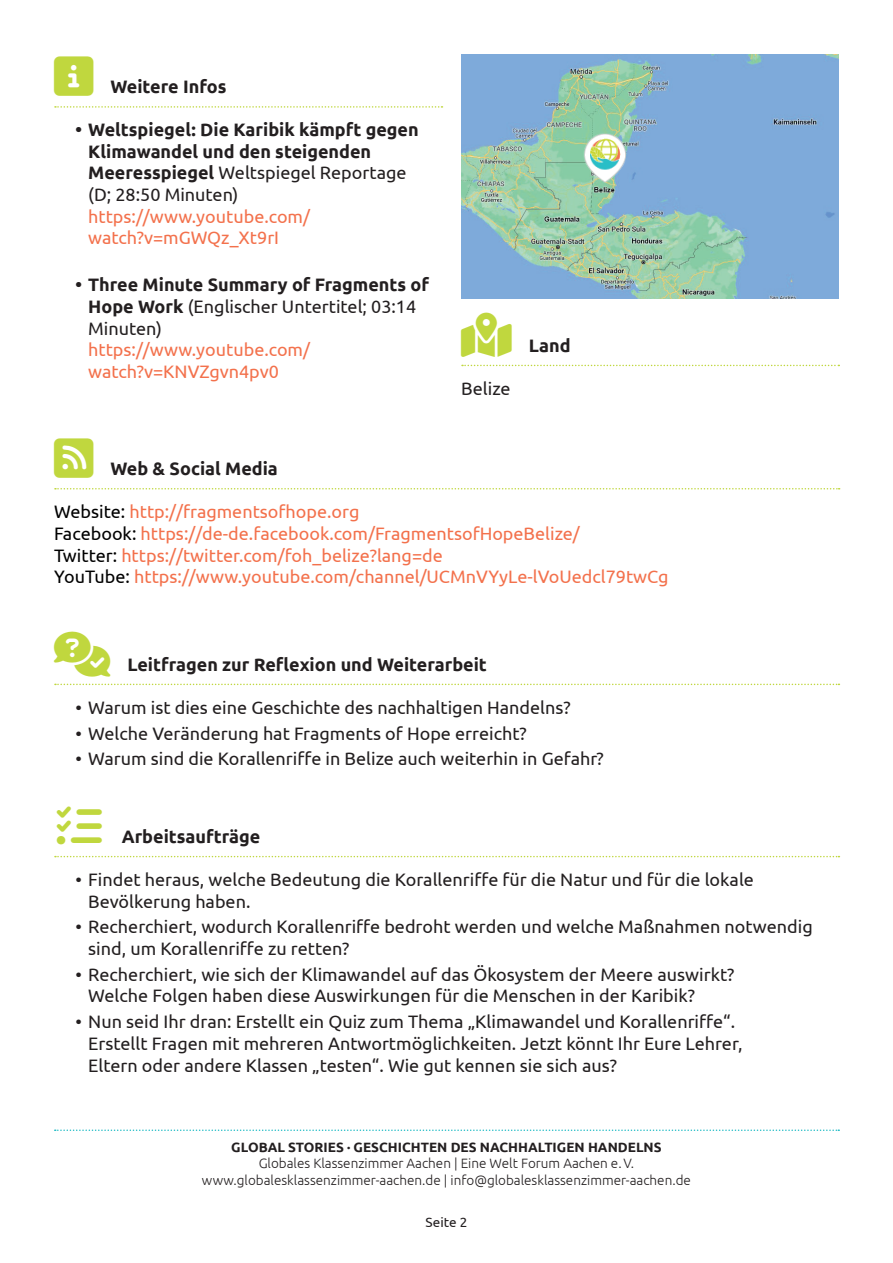
<style>
.page{position:relative;width:893px;height:1263px;background:#fff}
.page>*{position:absolute;margin:0;border:0;box-sizing:border-box;transform-origin:0 0}
.t1{font:18px/21.6px "Ubuntu";color:#231f20}
.t2{font:18px/21.6px "Ubuntu";color:#f3714c}
.t3{font:700 18px/21.6px "Ubuntu";color:#231f20}
.t4{font:300 13.5px/16.2px "Ubuntu";color:#231f20;text-align:center}
.t5{font:700 13.5px "Ubuntu";color:#231f20}
.t6{font:13.5px "Ubuntu";color:#231f20}
.s1{font-weight:400}
.s2{color:#000}
.s3{color:#c0d73e}
</style>
<div class="page">
<svg style="left:55px;top:1129px;width:784px;height:2px"></svg>
<svg style="left:55px;top:106px;width:387px;height:2px"></svg>
<img style="left:461px;top:54px;width:378px;height:245px">
<svg style="left:462px;top:365px;width:377px;height:1px"></svg>
<svg style="left:55px;top:684px;width:784px;height:1px"></svg>
<svg style="left:55px;top:856px;width:784px;height:1px"></svg>
<img style="left:584px;top:134px;width:42px;height:48px">
<svg style="left:55px;top:488px;width:785px;height:1px"></svg>
<p class="t3" style="left:110px;top:76px;width:117px">Weitere Infos</p>
<p class="t3" style="left:88px;top:119px;width:332px;text-indent:-13px">• Weltspiegel: Die Karibik kämpft gegen<br>Klimawandel und den steigenden<br>Meeresspiegel <span class="s1">Weltspiegel Reportage (D; 28:50 Minuten)</span></p>
<p class="t2" style="left:88px;top:205px;width:223px">https://www.youtube.com/ watch?v=mGWQz_Xt9rI</p>
<p class="t3" style="left:88px;top:274px;width:342px;text-indent:-13px">• Three Minute Summary of Fragments of<br>Hope Work <span class="s1">(Englischer Untertitel; 03:14<br>Minuten)</span></p>
<p class="t2" style="left:88px;top:338px;width:223px">https://www.youtube.com/ watch?v=KNVZgvn4pv0</p>
<p class="t3" style="left:529px;top:334px;width:43px">Land</p>
<p class="t1" style="left:461px;top:377px;width:51px">Belize</p>
<p class="t3" style="left:110px;top:458px;width:169px">Web &amp; Social Media</p>
<p class="t2" style="left:54px;top:501px;width:616px"><span class="s2">Website:</span> http://fragmentsofhope.org<br><span class="s2">Facebook:</span> https://de-de.facebook.com/FragmentsofHopeBelize/<br><span class="s2">Twitter:</span> https://twitter.com/foh_belize?lang=de<br><span class="s2">YouTube:</span> https://www.youtube.com/channel/UCMnVYyLe-lVoUedcl79twCg</p>
<p class="t3" style="left:54px;top:653px;width:434px"><span class="s3">★</span> Leitfragen zur Reflexion und Weiterarbeit</p>
<p class="t1" style="left:75px;top:696px;width:497px">• Warum ist dies eine Geschichte des nachhaltigen Handelns?</p>
<p class="t1" style="left:75px;top:722px;width:453px">• Welche Veränderung hat Fragments of Hope erreicht?</p>
<p class="t1" style="left:75px;top:748px;width:530px">• Warum sind die Korallenriffe in Belize auch weiterhin in Gefahr?</p>
<p class="t3" style="left:54px;top:826px;width:208px"><span class="s3">★</span> Arbeitsaufträge</p>
<p class="t1" style="left:88px;top:868px;width:667px;text-indent:-13px">• Findet heraus, welche Bedeutung die Korallenriffe für die Natur und für die lokale<br>Bevölkerung haben.</p>
<p class="t1" style="left:88px;top:916px;width:726px;text-indent:-13px">• Recherchiert, wodurch Korallenriffe bedroht werden und welche Maßnahmen notwendig sind, um Korallenriffe zu retten?</p>
<p class="t1" style="left:88px;top:963px;width:648px;text-indent:-13px">• Recherchiert, wie sich der Klimawandel auf das Ökosystem der Meere auswirkt?<br>Welche Folgen haben diese Auswirkungen für die Menschen in der Karibik?</p>
<p class="t1" style="left:88px;top:1010px;width:656px;text-indent:-13px">• Nun seid Ihr dran: Erstellt ein Quiz zum Thema „Klimawandel und Korallenriffe“.<br>Erstellt Fragen mit mehreren Antwortmöglichkeiten. Jetzt könnt Ihr Eure Lehrer,<br>Eltern oder andere Klassen „testen“. Wie gut kennen sie sich aus?</p>
<p class="t5" style="left:231px;top:1139px;width:432px">GLOBAL STORIES · GESCHICHTEN DES NACHHALTIGEN HANDELNS</p>
<p class="t4" style="left:202px;top:1155px;width:490px">Globales Klassenzimmer Aachen | Eine Welt Forum Aachen e.V. www.globalesklassenzimmer-aachen.de | info@globalesklassenzimmer-aachen.de</p>
<p class="t6" style="left:426px;top:1214px;width:43px">Seite 2</p>
</div>
